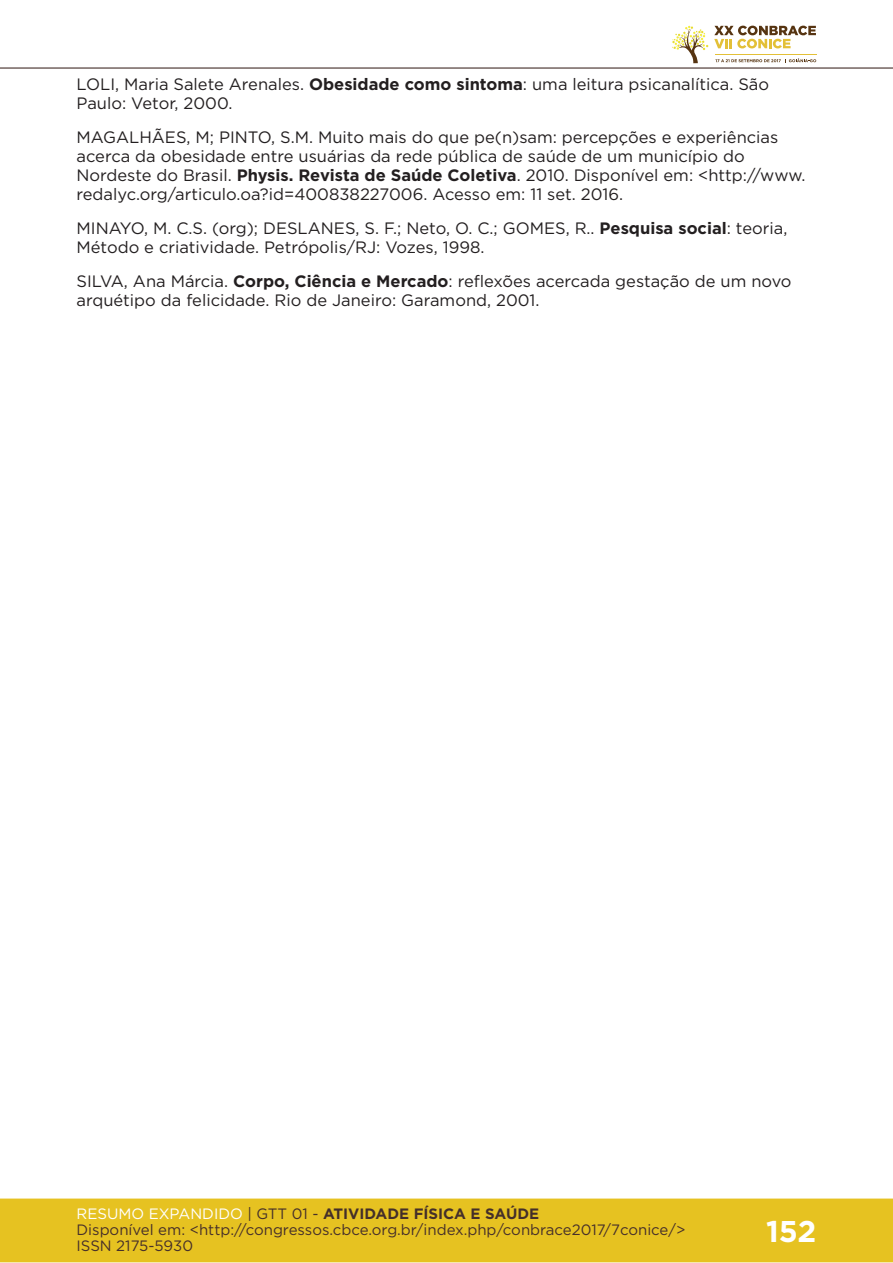
<style>
.page{position:relative;width:893px;height:1263px;background:#fff}
.page>*{position:absolute;margin:0;border:0;box-sizing:border-box;transform-origin:0 0}
.t1{font:700 30px "Gotham";color:#fff}
.t2{font:16.5px/19px "Gotham";color:#231f20}
.t3{font:15px/16px "Gotham";color:#462f2a}
.s1{font-weight:700}
.s2{color:#fff}
.s3{color:#442f2a}
.s4{font-weight:700;color:#442f2a}
</style>
<div class="page">
<div style="left:0;top:1198px;width:893px;height:64px;background:#e6c221;border:2px solid #e6c221"></div>
<hr style="left:0;top:67px;width:893px;height:2px;background:#442f2a">
<svg style="left:672px;top:26px;width:144px;height:37px"></svg>
<p class="t2" style="left:77px;top:74px;width:694px">LOLI, Maria Salete Arenales. <span class="s1">Obesidade como sintoma</span>: uma leitura psicanalítica. São<br>Paulo: Vetor, 2000.</p>
<p class="t2" style="left:77px;top:127px;width:730px">MAGALHÃES, M; PINTO, S.M. Muito mais do que pe(n)sam: percepções e experiências acerca da obesidade entre usuárias da rede pública de saúde de um município do Nordeste do Brasil. <span class="s1">Physis. Revista de Saúde Coletiva</span>. 2010. Disponível em: &lt;http://www. redalyc.org/articulo.oa?id=400838227006. Acesso em: 11 set. 2016.</p>
<p class="t2" style="left:77px;top:218px;width:712px">MINAYO, M. C.S. (org); DESLANES, S. F.; Neto, O. C.; GOMES, R.. <span class="s1">Pesquisa social</span>: teoria,<br>Método e criatividade. Petrópolis/RJ: Vozes, 1998.</p>
<p class="t2" style="left:77px;top:271px;width:716px">SILVA, Ana Márcia. <span class="s1">Corpo, Ciência e Mercado</span>: reflexões acercada gestação de um novo arquétipo da felicidade. Rio de Janeiro: Garamond, 2001.</p>
<p class="t3" style="left:77px;top:1205px;width:610px"><span class="s2">RESUMO EXPANDIDO</span> <span class="s3">| GTT 01 -</span> <span class="s4">ATIVIDADE FÍSICA E SAÚDE<br></span>Disponível em: &lt;http://congressos.cbce.org.br/index.php/conbrace2017/7conice/&gt;<br>ISSN 2175-5930</p>
<h1 class="t1" style="left:766px;top:1212px;width:52px">152</h1>
</div>
